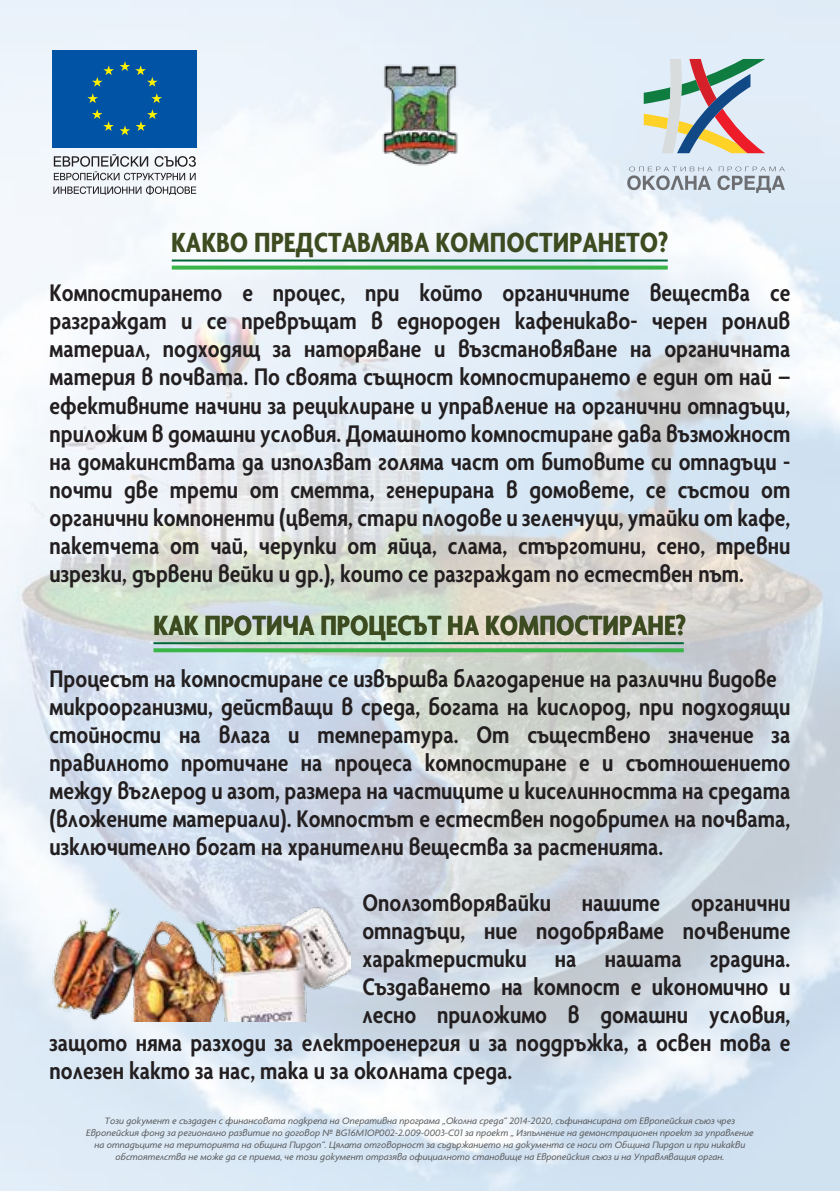
<style>
.page{position:relative;width:840px;height:1191px;background:#fff}
.page>*{position:absolute;margin:0;border:0;box-sizing:border-box;transform-origin:0 0}
.t1{font:700 condensed 30px "Agenda Bg";color:#3d4b20}
.t2{font:600 condensed 26px/28px "Agenda Bg";color:#231f20;text-align:justify}
.t3{font:italic 10px/12px "Agenda Bg";color:#58595b;text-align:center}
</style>
<div class="page">
<img style="left:0;top:0;width:839px;height:1191px">
<div style="left:53px;top:50px;width:144px;height:97px;background:#0053a5"></div>
<svg style="left:87px;top:93px;width:11px;height:10px"></svg>
<svg style="left:92px;top:61px;width:65px;height:26px"></svg>
<svg style="left:92px;top:109px;width:66px;height:26px"></svg>
<svg style="left:151px;top:93px;width:11px;height:10px"></svg>
<svg style="left:53px;top:154px;width:143px;height:41px"></svg>
<svg style="left:627px;top:166px;width:157px;height:27px;background:#bfc8d1"></svg>
<img style="left:643px;top:59px;width:121px;height:45px">
<img style="left:643px;top:114px;width:18px;height:39px">
<img style="left:689px;top:59px;width:27px;height:15px">
<img style="left:750px;top:108px;width:14px;height:45px">
<img style="left:661px;top:59px;width:20px;height:94px">
<img style="left:676px;top:74px;width:74px;height:79px">
<hr style="left:172px;top:259px;width:495px;height:2px;background:#006838">
<svg style="left:172px;top:265px;width:495px;height:4px;background:#53bd63"></svg>
<hr style="left:153px;top:642px;width:530px;height:2px;background:#006838">
<svg style="left:153px;top:648px;width:530px;height:4px;background:#43b653"></svg>
<img style="left:371px;top:60px;width:97px;height:111px">
<img style="left:50px;top:903px;width:300px;height:119px">
<p class="t1" style="left:171px;top:226px;width:498px">КАКВО ПРЕДСТАВЛЯВА КОМПОСТИРАНЕТО?</p>
<p class="t2" style="left:50px;top:279px;width:742px">Компостирането е процес, при който органичните вещества се разграждат и се превръщат в еднороден кафеникаво- черен ронлив материал, подходящ за наторяване и възстановяване на органичната материя в почвата. По своята същност компостирането е един от най – ефективните начини за рециклиране и управление на органични отпадъци, приложим в домашни условия. Домашното компостиране дава възможност на домакинствата да използват голяма част от битовите си отпадъци - почти две трети от сметта, генерирана в домовете, се състои от органични компоненти (цветя, стари плодове и зеленчуци, утайки от кафе, пакетчета от чай, черупки от яйца, слама, стърготини, сено, тревни изрезки, дървени вейки и др.), които се разграждат по естествен път.</p>
<p class="t1" style="left:153px;top:608px;width:534px">КАК ПРОТИЧА ПРОЦЕСЪТ НА КОМПОСТИРАНЕ?</p>
<p class="t2" style="left:50px;top:664px;width:742px;text-align:left">Процесът на компостиране се извършва благодарение на различни видове микроорганизми, действащи в среда, богата на кислород, при подходящи стойности на влага и температура. От съществено значение за правилното протичане на процеса компостиране е и съотношението между въглерод и азот, размера на частиците и киселинността на средата (вложените материали). Компостът е естествен подобрител на почвата, изключително богат на хранителни вещества за растенията.</p>
<p class="t2" style="left:362px;top:888px;width:429px">Оползотворявайки нашите органични</p>
<p class="t2" style="left:362px;top:916px;width:429px">отпадъци, ние подобряваме почвените</p>
<p class="t2" style="left:362px;top:944px;width:429px">характеристики на нашата градина.</p>
<p class="t2" style="left:362px;top:972px;width:429px">Създаването на компост е икономично и</p>
<p class="t2" style="left:362px;top:1000px;width:429px">лесно приложимо в домашни условия,</p>
<p class="t2" style="left:50px;top:1028px;width:741px">защото няма разходи за електроенергия и за поддръжка, а освен това е</p>
<p class="t2" style="left:50px;top:1056px;width:464px">полезен както за нас, така и за околната среда.</p>
<p class="t3" style="left:86px;top:1115px;width:668px">Този документ е създаден с финансовата подкрепа на Оперативна програма „Околна среда“ 2014-2020, съфинансирана от Европейския съюз чрез Европейския фонд за регионално развитие по договор № BG16M1OP002-2.009-0003-C01 за проект „ Изпълнение на демонстрационен проект за управление на отпадъците на територията на община Пирдоп“. Цялата отговорност за съдържанието на документа се носи от Община Пирдоп и при никакви обстоятелства не може да се приема, че този документ отразява официалното становище на Европейския съюз и на Управляващия орган.</p>
</div>
